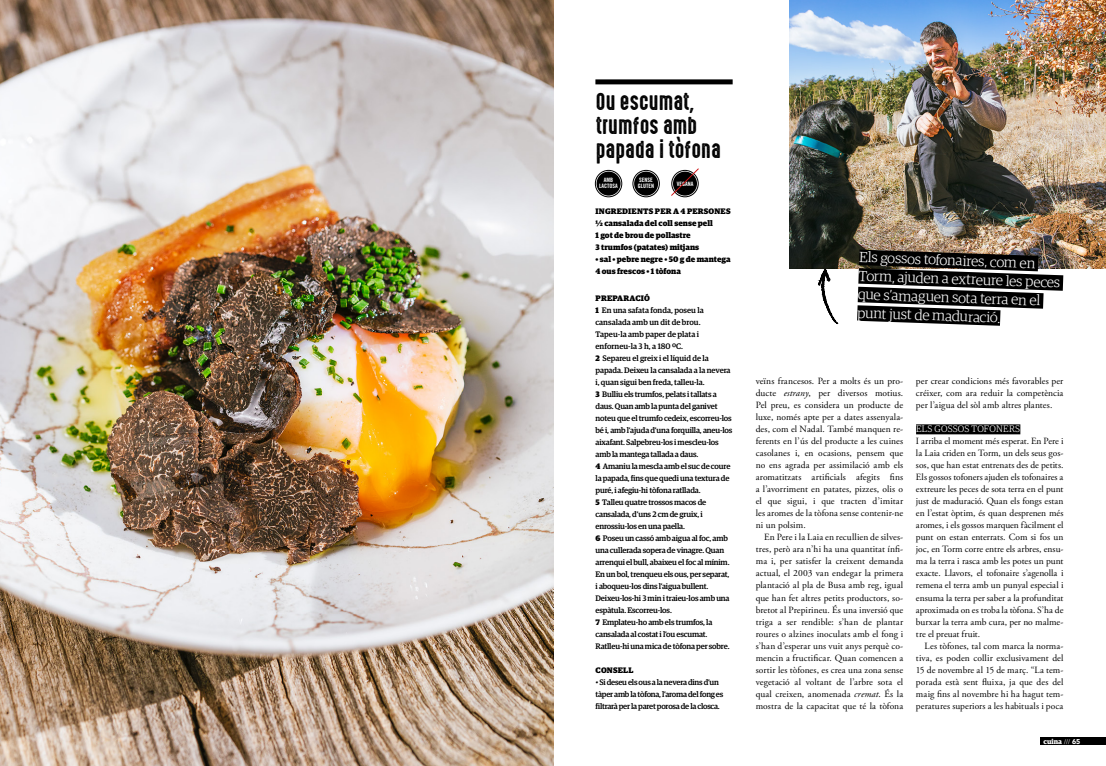
<style>
.page{position:relative;width:1106px;height:766px;background:#fff}
.page>*{position:absolute;margin:0;border:0;box-sizing:border-box;transform-origin:0 0}
.Per_defecte{font:22px/24px "High Voltage Rough";color:#000}
.destacado_grande{font:300 14.7px/18.6px "Guardian Egyp";color:#fff}
.texto_general_capitu{font:9.5px/12px "Adobe Garamond Pro";letter-spacing:.005em;color:#000;text-align:justify}
.ladillo{font:300 9.5px "Guardian Egyp";letter-spacing:.025em;color:#fff}
.per_a_receta{font:500 8px/12px "Guardian Egyp";letter-spacing:-.02em;color:#000}
.t1{font:900 8px "Guardian Egyp";color:#000}
.per_a_receta-2{font:500 8px/12px "Guardian Egyp";color:#000}
.t2{font:900 8px "Guardian Egyp";letter-spacing:.02em;color:#000}
.t3{font:700 7px "Guardian Egyp";color:#fff}
.t4{font:6px "Trade Gothic Bold Cond Twenty";color:#fff}
.s1{font-weight:900}
.s2{font-weight:300;font-style:italic}
.s3{font-style:italic}
.s4{font-family:"Clarendon";font-weight:300}
.s5{font-family:"Avenir";font-weight:900}
</style>
<div class="page">
<div style="left:1040px;top:737px;width:66px;height:7px;background:#000"></div>
<img style="left:0;top:0;width:553px;height:765px">
<div style="left:916px;top:424px;width:104px;height:10px;background:#000"></div>
<div style="left:632px;top:170px;width:27px;height:27px;border:1px solid #000;border-radius:50%"></div>
<div style="left:634px;top:171px;width:24px;height:24px;background:#000;border-radius:50%"></div>
<div style="left:595px;top:170px;width:27px;height:27px;border:1px solid #000;border-radius:50%"></div>
<div style="left:596px;top:171px;width:24px;height:24px;background:#000;border-radius:50%"></div>
<svg style="left:671px;top:168px;width:28px;height:29px"></svg>
<img style="left:789px;top:0;width:317px;height:269px">
<div style="left:595px;top:79px;width:137px;height:5px;background:#000"></div>
<img style="left:804px;top:241px;width:275px;height:85px">
<p class="Per_defecte" style="left:596px;top:90px;width:127px">Ou escumat, trumfos amb papada i tòfona</p>
<p class="t4" style="left:604px;top:176px;width:11px">AMB</p>
<p class="t4" style="left:599px;top:182px;width:20px">LACTOSA</p>
<p class="t4" style="left:639px;top:176px;width:15px">SENSE</p>
<p class="t4" style="left:638px;top:182px;width:18px">GLUTEN</p>
<p class="t4" style="left:676px;top:180px;width:18px">VEGANA</p>
<p class="t2" style="left:595px;top:205px;width:137px">INGREDIENTS PER A 4 PERSONES</p>
<p class="t1" style="left:595px;top:217px;width:119px">½ cansalada del coll sense pell</p>
<p class="t1" style="left:595px;top:229px;width:97px">1 got de brou de pollastre</p>
<p class="t1" style="left:595px;top:241px;width:105px">3 trumfos (patates) mitjans</p>
<p class="t1" style="left:595px;top:253px;width:136px">• sal • pebre negre • 50 g de mantega</p>
<p class="t1" style="left:595px;top:265px;width:87px">4 ous frescos • 1 tòfona</p>
<p class="t2" style="left:595px;top:292px;width:56px">PREPARACIÓ</p>
<p class="per_a_receta-2" style="left:595px;top:303px;width:110px"><span class="s1">1</span> En una safata fonda, poseu la cansalada amb un dit de brou.<br>Tapeu-la amb paper de plata i enforneu-la 3 h, a 180 ºC.</p>
<p class="per_a_receta" style="left:595px;top:351px;width:136px"><span class="s1">2</span> Separeu el greix i el líquid de la papada. Deixeu la cansalada a la nevera i, quan sigui ben freda, talleu-la.</p>
<p class="per_a_receta" style="left:595px;top:387px;width:138px"><span class="s1">3</span> Bulliu els trumfos, pelats i tallats a daus. Quan amb la punta del ganivet noteu que el trumfo cedeix, escorreu-los bé i, amb l’ajuda d’una forquilla, aneu-los aixafant. Salpebreu-los i mescleu-los amb la mantega tallada a daus.</p>
<p class="per_a_receta" style="left:595px;top:459px;width:136px"><span class="s1">4</span> Amaniu la mescla amb el suc de coure la papada, fins que quedi una textura de puré, i afegiu-hi tòfona ratllada.</p>
<p class="per_a_receta" style="left:595px;top:495px;width:112px"><span class="s1">5</span> Talleu quatre trossos macos de cansalada, d’uns 2 cm de gruix, i enrossiu-los en una paella.</p>
<p class="per_a_receta" style="left:595px;top:531px;width:135px"><span class="s1">6</span> Poseu un cassó amb aigua al foc, amb una cullerada sopera de vinagre. Quan arrenqui el bull, abaixeu el foc al mínim.</p>
<p class="per_a_receta" style="left:595px;top:567px;width:136px">En un bol, trenqueu els ous, per separat, i aboqueu-los dins l’aigua bullent.<br>Deixeu-los-hi 3 min i traieu-los amb una espàtula. Escorreu-los.</p>
<p class="per_a_receta" style="left:595px;top:615px;width:135px"><span class="s1">7</span> Emplateu-ho amb els trumfos, la cansalada al costat i l’ou escumat.<br>Ratlleu-hi una mica de tòfona per sobre.</p>
<p class="t2" style="left:595px;top:664px;width:39px">CONSELL</p>
<p class="per_a_receta" style="left:595px;top:675px;width:129px"><span class="s2">•</span> Si deseu els ous a la nevera dins d’un tàper amb la tòfona, l’aroma del fong es filtrarà per la paret porosa de la closca.</p>
<p class="destacado_grande" style="left:859px;top:247px;width:203px;rotate:2deg">Els gossos tofonaires, com en<br>Torm, ajuden a extreure les peces que s’amaguen sota terra en el punt just de maduració.</p>
<p class="texto_general_capitu" style="left:755px;top:375px;width:149px">veïns francesos. Per a molts és un pro&shy;ducte <span class="s3">estrany</span>, per diversos motius.<br>Pel preu, es considera un producte de luxe, només apte per a dates assenyala&shy;des, com el Nadal. També manquen re&shy;ferents en l’ús del producte a les cuines casolanes i, en ocasions, pensem que no ens agrada per assimilació amb els aromatitzats artificials afegits fins a l’avorriment en patates, pizzes, olis o el que sigui, i que tracten d’imitar les aromes de la tòfona sense contenir-ne ni un polsim.</p>
<p class="texto_general_capitu" style="left:755px;top:531px;width:149px;text-indent:9px">En Pere i la Laia en recullien de silves&shy;tres, però ara n’hi ha una quantitat ínfi&shy;ma i, per satisfer la creixent demanda actual, el 2003 van endegar la primera plantació al pla de Busa amb reg, igual que han fet altres petits productors, so&shy;bretot al Prepirineu. És una inversió que triga a ser rendible: s’han de plantar roures o alzines inoculats amb el fong i s’han d’esperar uns vuit anys perquè co&shy;mencin a fructificar. Quan comencen a sortir les tòfones, es crea una zona sense vegetació al voltant de l’arbre sota el qual creixen, anomenada <span class="s3">cremat</span>. És la mostra de la capacitat que té la tòfona</p>
<p class="texto_general_capitu" style="left:916px;top:375px;width:149px">per crear condicions més favorables per créixer, com ara reduir la competència per l’aigua del sòl amb altres plantes.</p>
<p class="ladillo" style="left:916px;top:422px;width:106px">ELS GOSSOS TOFONERS</p>
<p class="texto_general_capitu" style="left:916px;top:435px;width:149px">I arriba el moment més esperat. En Pere i la Laia criden en Torm, un dels seus gos&shy;sos, que han estat entrenats des de petits.<br>Els gossos tofoners ajuden els tofonaires a extreure les peces de sota terra en el punt just de maduració. Quan els fongs estan en l’estat òptim, és quan desprenen més aromes, i els gossos marquen fàcilment el punt on estan enterrats. Com si fos un joc, en Torm corre entre els arbres, ensu&shy;ma la terra i rasca amb les potes un punt exacte. Llavors, el tofonaire s’agenolla i remena el terra amb un punyal especial i ensuma la terra per saber a la profunditat aproximada on es troba la tòfona. S’ha de burxar la terra amb cura, per no malme&shy;tre el preuat fruit.</p>
<p class="texto_general_capitu" style="left:916px;top:639px;width:149px;text-indent:9px">Les tòfones, tal com marca la norma&shy;tiva, es poden collir exclusivament del 15 de novembre al 15 de març. “La tem&shy;porada està sent fluixa, ja que des del maig fins al novembre hi ha hagut tem&shy;peratures superiors a les habituals i poca</p>
<p class="t3" style="left:1043px;top:736px;width:38px">cuina <span class="s4">///</span> <span class="s5">65</span></p>
</div>
